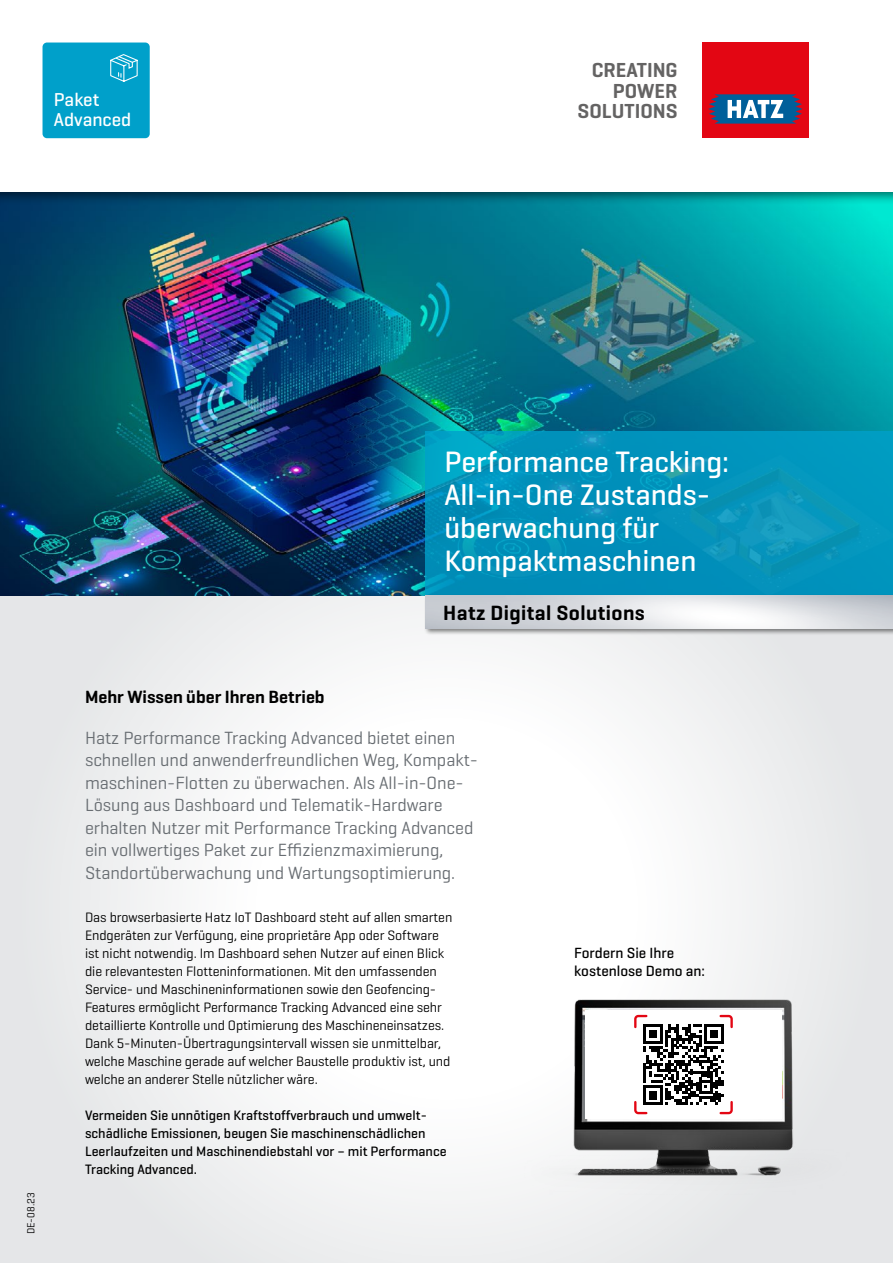
<style>
.page{position:relative;width:893px;height:1263px;background:#fff}
.page>*{position:absolute;margin:0;border:0;box-sizing:border-box;transform-origin:0 0}
.t1{font:500 30px/33px "Geogrotesque";color:#fff}
.t2{font:600 21px "Geogrotesque";letter-spacing:.02em;color:#000}
.t3{font:600 20.7px/20.7px "Geogrotesque";color:#646363;text-align:right}
.t4{font:500 19.05px "Geogrotesque";color:#fff}
.t5{font:18px/22.5px "Geogrotesque";color:#686d72}
.t6{font:600 18px "Geogrotesque";color:#000}
.t7{font:500 15px/18px "Geogrotesque";color:#000}
.t8{font:13.8px/18px "Geogrotesque";letter-spacing:-.005em;color:#000}
.t9{font:500 13.8px/18px "Geogrotesque";color:#000}
.t10{font:10.5px "Geogrotesque";color:#000}
</style>
<div class="page">
<div style="left:0;top:541px;width:893px;height:722px;background:linear-gradient(to bottom,#f1f2f3,#f2f3f3)"></div>
<img style="left:0;top:205px;width:893px;height:390px">
<div style="left:0;top:0;width:893px;height:205px;background:#000;opacity:.5"></div>
<div style="left:0;top:0;width:893px;height:192px;background:#fff"></div>
<svg style="left:425px;top:431px;width:468px;height:163px;background:#0393bb"></svg>
<div style="left:424px;top:594px;width:469px;height:42px;background:#000;opacity:.5"></div>
<img style="left:425px;top:595px;width:468px;height:33px">
<div style="left:702px;top:43px;width:106px;height:95px;background:#e30613"></div>
<svg style="left:708px;top:94px;width:95px;height:30px;background:#54739b"></svg>
<img style="left:478px;top:991px;width:407px;height:241px">
<div style="left:585px;top:1010px;width:197px;height:108px;background:#fff"></div>
<svg style="left:634px;top:1014px;width:99px;height:101px"></svg>
<div style="left:43px;top:43px;width:107px;height:95px;background:#00a0ca;border-radius:4px"></div>
<svg style="left:110px;top:54px;width:28px;height:28px"></svg>
<p class="t4" style="left:54px;top:87px;width:47px">Paket</p>
<p class="t4" style="left:54px;top:107px;width:79px">Advanced</p>
<p class="t3" style="left:578px;top:59px;width:101px">CREATING<br>POWER<br>SOLUTIONS</p>
<p class="t10" style="left:25px;top:1234px;width:43px;rotate:-90deg">DE-08.23</p>
<p class="t1" style="left:444px;top:445px;width:286px">Performance Tracking:</p>
<p class="t1" style="left:444px;top:478px;width:267px">All-in-One Zustands&shy;überwachung für<br>Kompaktmaschinen</p>
<p class="t2" style="left:443px;top:599px;width:203px">Hatz Digital Solutions</p>
<p class="t6" style="left:85px;top:686px;width:241px">Mehr Wissen über Ihren Betrieb</p>
<p class="t5" style="left:85px;top:726px;width:395px">Hatz Performance Tracking Advanced bietet einen schnellen und anwenderfreundlichen Weg, Kompakt&shy;maschinen-Flotten zu überwachen. Als All-in-One-Lösung aus Dashboard und Telematik-Hardware erhalten Nutzer mit Performance Tracking Advanced ein vollwertiges Paket zur Effizienzmaximierung, Standortüberwachung und Wartungsoptimierung.</p>
<p class="t8" style="left:85px;top:908px;width:369px">Das browserbasierte Hatz IoT Dashboard steht auf allen smarten Endgeräten zur Verfügung, eine proprietäre App oder Software ist nicht notwendig. Im Dashboard sehen Nutzer auf einen Blick die relevantesten Flotteninformationen. Mit den umfassenden Service- und Maschineninformationen sowie den Geofencing-Features ermöglicht Performance Tracking Advanced eine sehr detaillierte Kontrolle und Optimierung des Maschineneinsatzes.<br>Dank 5-Minuten-Übertragungsintervall wissen sie unmittelbar, welche Maschine gerade auf welcher Baustelle produktiv ist, und welche an anderer Stelle nützlicher wäre.</p>
<p class="t9" style="left:85px;top:1106px;width:363px">Vermeiden Sie unnötigen Kraftstoffverbrauch und umwelt&shy;schädliche Emissionen, beugen Sie maschinenschädlichen Leerlaufzeiten und Maschinendiebstahl vor – mit Performance Tracking Advanced.</p>
<p class="t7" style="left:574px;top:944px;width:132px">Fordern Sie Ihre kostenlose Demo an:</p>
</div>
